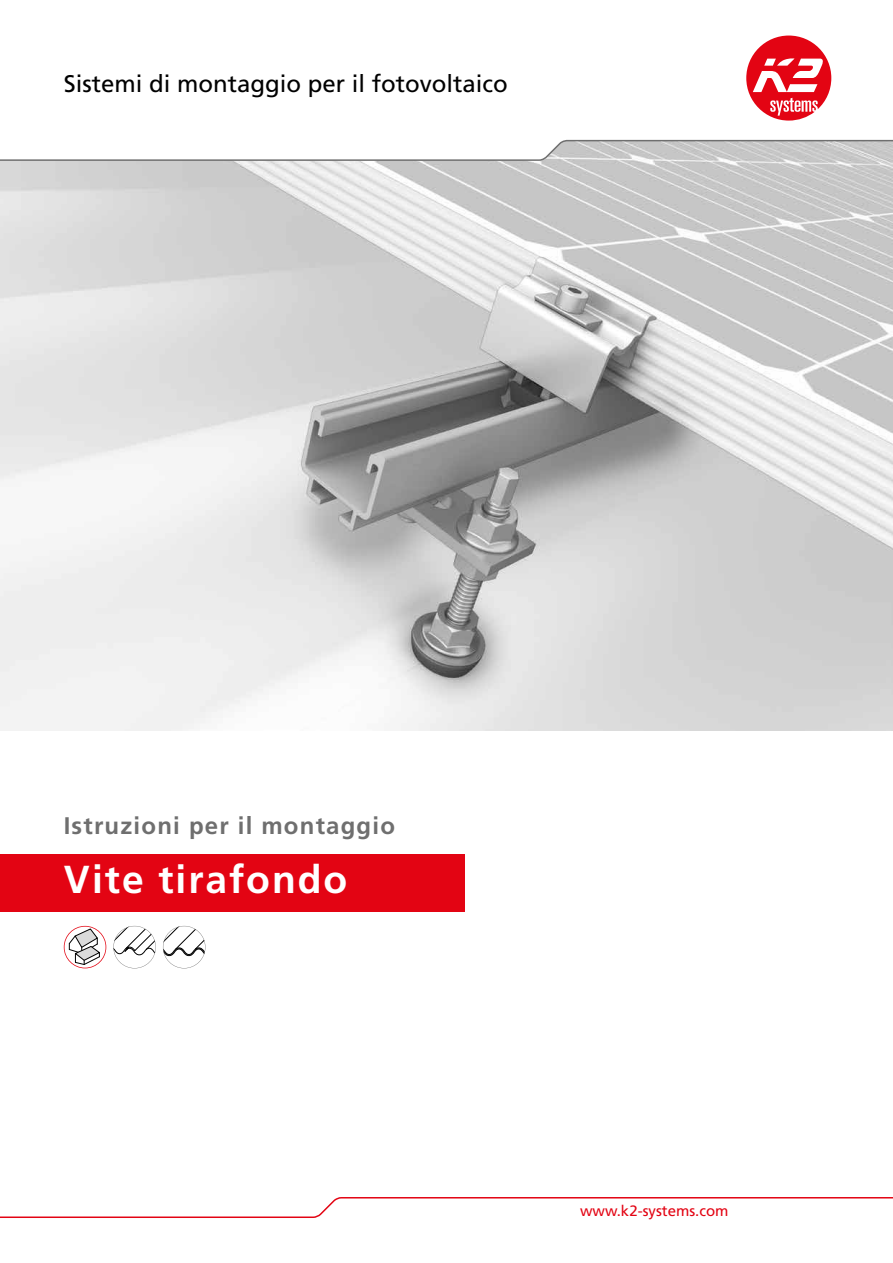
<style>
.page{position:relative;width:893px;height:1263px;background:#fff}
.page>*{position:absolute;margin:0;border:0;box-sizing:border-box;transform-origin:0 0}
.t1{font:700 39px "Frutiger LT Std";letter-spacing:.05em;color:#fff}
.t2{font:24px "Frutiger LT Std";color:#000}
.t3{font:700 24px "Frutiger LT Std";letter-spacing:.05em;color:#6f6f6f}
.t4{font:15px "Frutiger LT Std";color:#e30413}
</style>
<div class="page">
<img style="left:0;top:162px;width:893px;height:568px">
<svg style="left:0;top:1197px;width:893px;height:21px"></svg>
<svg style="left:0;top:139px;width:893px;height:23px"></svg>
<svg style="left:746px;top:36px;width:85px;height:85px"></svg>
<div style="left:0;top:854px;width:464px;height:57px;background:#e30413"></div>
<svg style="left:64px;top:926px;width:42px;height:42px"></svg>
<svg style="left:113px;top:926px;width:43px;height:42px"></svg>
<svg style="left:163px;top:926px;width:42px;height:42px"></svg>
<p class="t2" style="left:64px;top:70px;width:446px">Sistemi di montaggio per il fotovoltaico</p>
<p class="t3" style="left:64px;top:811px;width:333px">Istruzioni per il montaggio</p>
<h1 class="t1" style="left:64px;top:856px;width:285px">Vite tirafondo</h1>
<p class="t4" style="left:580px;top:1202px;width:150px">www.k2-systems.com</p>
</div>
